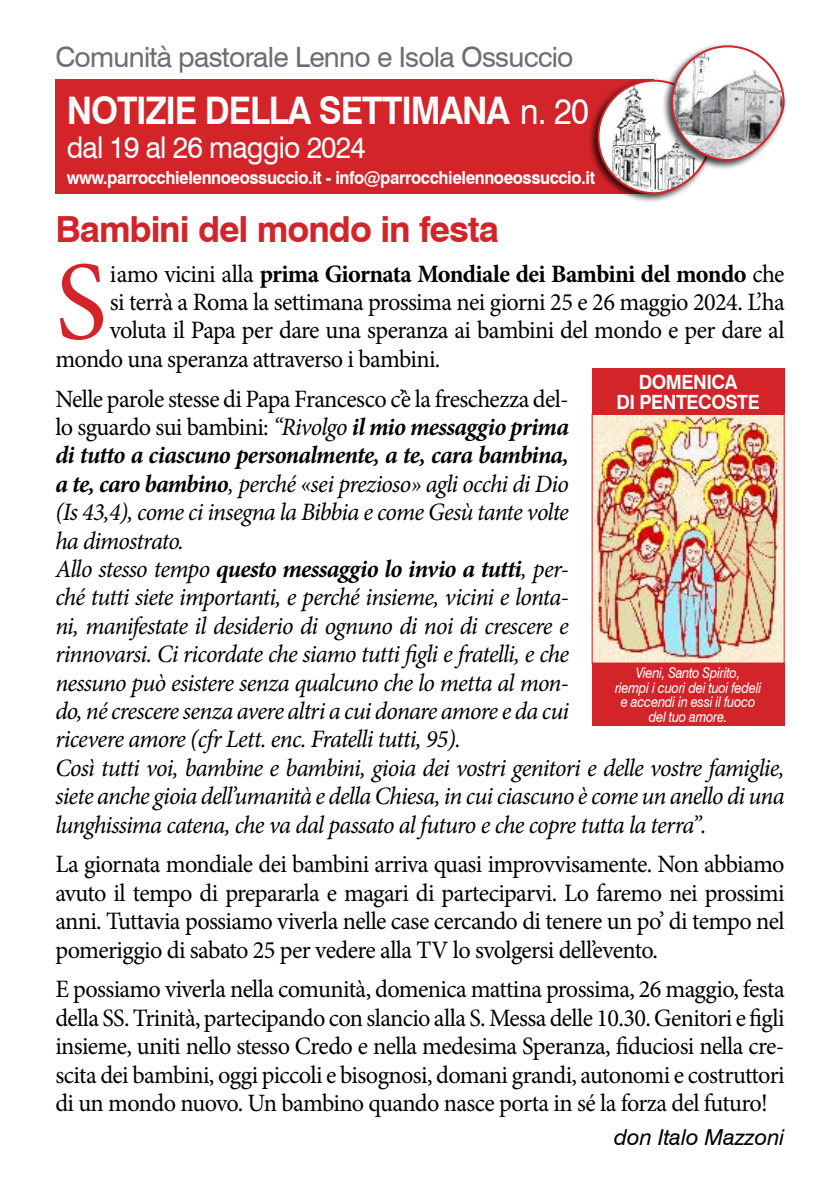
<style>
.page{position:relative;width:840px;height:1191px;background:#fff}
.page>*{position:absolute;margin:0;border:0;box-sizing:border-box;transform-origin:0 0}
.t1{font:112.4px "Minion Pro";color:#d3242a}
.t2{font:700 38px "Swiss 721 BT";letter-spacing:-.03em;color:#fff;scale:.9 1}
.t3{font:700 36px "Swiss 721 BT";letter-spacing:-.03em;color:#d3242a}
.t4{font:30px "Swiss 721 BT";letter-spacing:-.025em;color:#fff;scale:.93 1}
.t5{font:28px "Swiss 721 BT";letter-spacing:-.025em;color:#6d6e71}
.t6{font:italic 25px/28.4px "Minion Pro";letter-spacing:-.035em;color:#000}
.t7{font:25px/28.4px "Minion Pro";letter-spacing:-.025em;color:#000;text-align:justify}
.t8{font:700 25px "Minion Pro";letter-spacing:-.025em;color:#000}
.t9{font:italic 22px "Swiss 721 BT";color:#000}
.t10{font:700 19.6px/19.6px "Swiss 721 BT";letter-spacing:-.025em;color:#fff;text-align:center;scale:.94 1}
.t11{font:700 18px "Swiss 721 BT";letter-spacing:-.025em;color:#fff;scale:.93 1}
.t12{font:italic 14.8px/14.8px "Swiss 721 BT";letter-spacing:-.025em;color:#fff;text-align:center;scale:.88 1}
.s1{font-weight:400;font-size:36px}
.s2{font-weight:400}
.s3{font-style:normal}
.s4{font-weight:700}
</style>
<div class="page">
<div style="left:55px;top:80px;width:598px;height:114px;background:#d3242a"></div>
<div style="left:587px;top:77px;width:126px;height:127px;background:#000;opacity:.75"></div>
<svg style="left:596px;top:79px;width:115px;height:116px"></svg>
<div style="left:661px;top:43px;width:126px;height:128px;background:#000;opacity:.75"></div>
<img style="left:672px;top:46px;width:110px;height:112px">
<div style="left:670px;top:45px;width:114px;height:116px;border:2px solid #d3242a;border-radius:50%"></div>
<div style="left:591px;top:369px;width:193px;height:45px;background:#d3242a"></div>
<img style="left:593px;top:416px;width:189px;height:245px">
<div style="left:591px;top:663px;width:193px;height:63px;background:#d3242a"></div>
<p class="t5" style="left:55px;top:40px;width:519px">Comunità pastorale Lenno e Isola Ossuccio</p>
<h2 class="t2" style="left:67px;top:87px;width:581px">NOTIZIE DELLA SETTIMANA <span class="s1">n. 20</span></h2>
<p class="t4" style="left:67px;top:129px;width:323px">dal 19 al 26 maggio 2024</p>
<p class="t11" style="left:67px;top:167px;width:569px">www.parrocchielennoeossuccio.it - info@parrocchielennoeossuccio.it</p>
<h3 class="t3" style="left:55px;top:207px;width:445px">Bambini del mondo in festa</h3>
<h1 class="t1" style="left:55px;top:227px;width:53px">S</h1>
<p class="t8" style="left:110px;top:256px;width:676px"><span class="s2">iamo vicini alla</span> prima Giornata Mondiale dei Bambini del mondo <span class="s2">che</span></p>
<p class="t7" style="left:110px;top:288px;width:676px">si terrà a Roma la settimana prossima nei giorni 25 e 26 maggio 2024. L’ha</p>
<p class="t7" style="left:110px;top:316px;width:675px">voluta il Papa per dare una speranza ai bambini del mondo e per dare al</p>
<p class="t7" style="left:55px;top:345px;width:386px">mondo una speranza attraverso i bambini.</p>
<p class="t6" style="left:55px;top:384px;width:730px"><span class="s3">Nelle parole stesse di Papa Francesco c’è la freschezza del-<br>lo sguardo sui bambini:</span> “Rivolgo <span class="s4">il mio messaggio prima<br>di tutto a ciascuno personalmente, a te, cara bambina,<br>a te, caro bambino</span>, perché «sei prezioso» agli occhi di Dio<br>(Is 43,4), come ci insegna la Bibbia e come Gesù tante volte<br>ha dimostrato.<br>Allo stesso tempo <span class="s4">questo messaggio lo invio a tutti</span>, per-<br>ché tutti siete importanti, e perché insieme, vicini e lonta-<br>ni, manifestate il desiderio di ognuno di noi di crescere e<br>rinnovarsi. Ci ricordate che siamo tutti figli e fratelli, e che<br>nessuno può esistere senza qualcuno che lo metta al mon-<br>do, né crescere senza avere altri a cui donare amore e da cui<br>ricevere amore (cfr Lett. enc. Fratelli tutti, 95).<br>Così tutti voi, bambine e bambini, gioia dei vostri genitori e delle vostre famiglie, siete anche gioia dell’umanità e della Chiesa, in cui ciascuno è come un anello di una lunghissima catena, che va dal passato al futuro e che copre tutta la terra”.</p>
<p class="t7" style="left:55px;top:850px;width:730px">La giornata mondiale dei bambini arriva quasi improvvisamente. Non abbiamo avuto il tempo di prepararla e magari di parteciparvi. Lo faremo nei prossimi anni. Tuttavia possiamo viverla nelle case cercando di tenere un po’ di tempo nel pomeriggio di sabato 25 per vedere alla TV lo svolgersi dell’evento.</p>
<p class="t7" style="left:55px;top:975px;width:730px">E possiamo viverla nella comunità, domenica mattina prossima, 26 maggio, festa della SS. Trinità, partecipando con slancio alla S. Messa delle 10.30. Genitori e figli insieme, uniti nello stesso Credo e nella medesima Speranza, fiduciosi nella cre&shy;scita dei bambini, oggi piccoli e bisognosi, domani grandi, autonomi e costruttori di un mondo nuovo. Un bambino quando nasce porta in sé la forza del futuro!</p>
<p class="t9" style="left:613px;top:1124px;width:172px">don Italo Mazzoni</p>
<p class="t10" style="left:616px;top:372px;width:154px">DOMENICA<br>Di PENTECOSTE</p>
<p class="t12" style="left:614px;top:665px;width:168px">Vieni, Santo Spirito,<br>riempi i cuori dei tuoi fedeli e accendi in essi il fuoco del tuo amore.</p>
</div>
